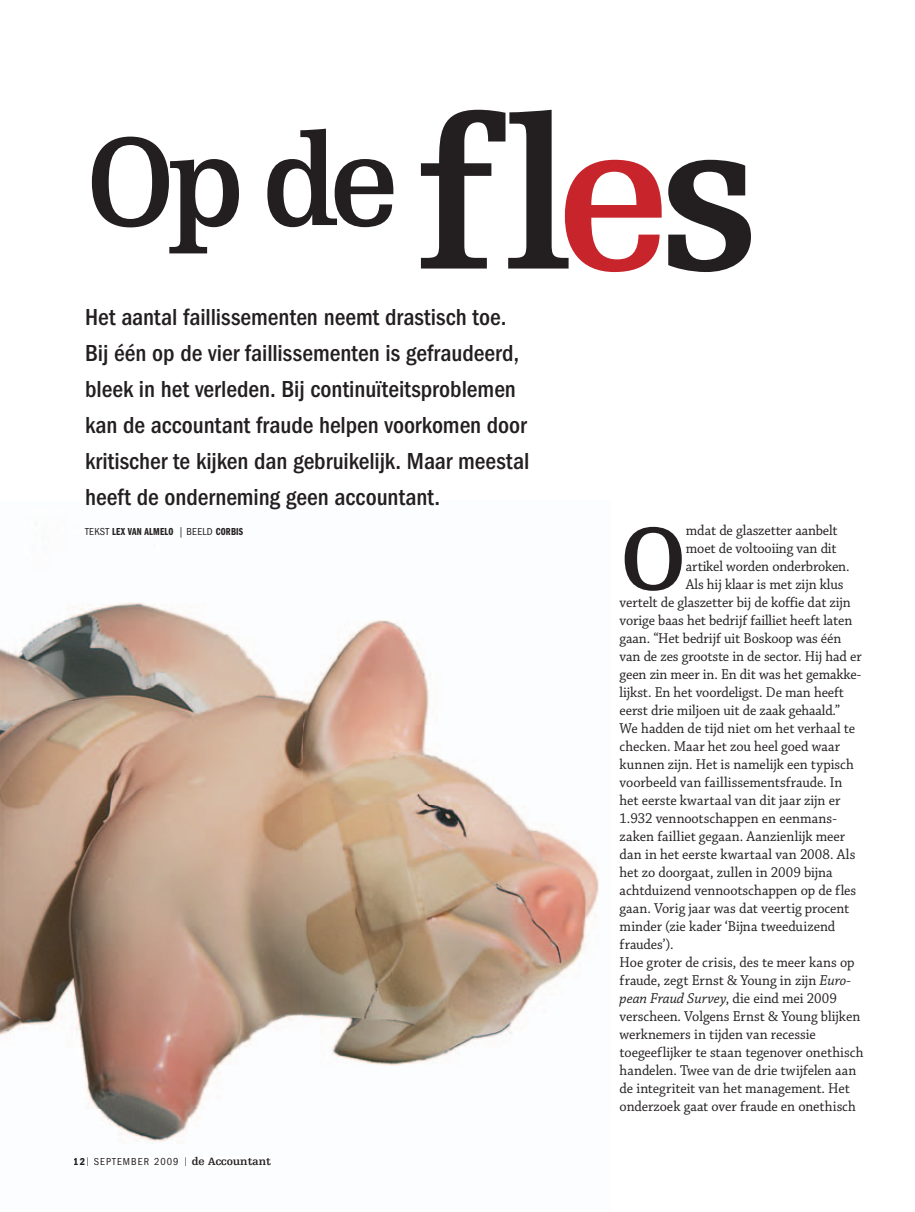
<style>
.page{position:relative;width:915px;height:1212px;background:#fff}
.page>*{position:absolute;margin:0;border:0;box-sizing:border-box;transform-origin:0 0}
.t1{font:700 132px "Egyptienne FLT Std";color:#231f20;scale:.95 1}
.t2{font:700 93px "Egyptienne FLT Std";color:#231f20}
.t3{font:500 condensed 24px/36px "ITC Franklin Gothic Std";color:#231f20}
.t4{font:15px "Chaparral Pro";letter-spacing:-.005em;color:#231f20;scale:.95 1}
.t5{font:italic 15px "Chaparral Pro";letter-spacing:-.005em;color:#231f20}
.t6{font:condensed 10.5px "ITC Franklin Gothic Std";letter-spacing:.1em;color:#231f20}
.t7{font:10.5px "ITC Franklin Gothic Std Dm Cp";letter-spacing:.02em;color:#231f20}
.s1{font-size:217.5px}
.s2{font-size:217.5px;color:#c8242b}
.s3{font-family:"ITC Franklin Gothic Std";font-stretch:condensed}
.s4{font-family:"ITC Franklin Gothic Std Dm Cd";font-stretch:normal}
.s5{font-size:9px}
.s6{font-family:"Egyptienne FLT Std";font-weight:700;font-stretch:normal;font-size:11.25px}
.s7{font-style:italic}
.s8{font-style:normal}
</style>
<div class="page">
<img style="left:0;top:524px;width:599px;height:620px">
<h1 class="t1" style="left:85px;top:128px;width:713px">Op de <span class="s1">fl</span><span class="s2">e</span><span class="s1">s</span></h1>
<p class="t3" style="left:85px;top:301px;width:445px">Het aantal faillissementen neemt drastisch toe.<br>Bij één op de vier faillissementen is gefraudeerd, bleek in het verleden. Bij continuïteits problemen kan de accountant fraude helpen voorkomen door kritischer te kijken dan gebruikelijk. Maar meestal heeft de onderneming geen accountant.</p>
<p class="t7" style="left:85px;top:528px;width:160px"><span class="s3">TEKST</span> LEX VAN ALMELO <span class="s3">| BEELD</span> CORBIS</p>
<p class="t6" style="left:73px;top:1158px;width:199px"><span class="s4">12</span><span class="s5">|</span> SEPTEMBER 2009 <span class="s5">|</span> <span class="s6">de Accountant</span></p>
<h2 class="t2" style="left:619px;top:521px;width:69px">O</h2>
<p class="t4" style="left:685px;top:524px;width:161px">mdat de glaszetter aanbelt</p>
<p class="t4" style="left:685px;top:542px;width:160px">moet de voltooiing van dit</p>
<p class="t4" style="left:685px;top:560px;width:174px">artikel worden onderbroken.</p>
<p class="t4" style="left:685px;top:578px;width:167px">Als hij klaar is met zijn klus</p>
<p class="t4" style="left:619px;top:596px;width:245px">vertelt de glaszetter bij de koffie dat zijn</p>
<p class="t4" style="left:619px;top:614px;width:246px">vorige baas het bedrijf failliet heeft laten</p>
<p class="t4" style="left:619px;top:632px;width:235px">gaan. “Het bedrijf uit Boskoop was één</p>
<p class="t4" style="left:619px;top:650px;width:256px">van de zes grootste in de sector. Hij had er</p>
<p class="t4" style="left:619px;top:668px;width:256px">geen zin meer in. En dit was het gemakke-</p>
<p class="t4" style="left:619px;top:686px;width:237px">lijkst. En het voordeligst. De man heeft</p>
<p class="t4" style="left:619px;top:704px;width:234px">eerst drie miljoen uit de zaak gehaald.”</p>
<p class="t4" style="left:619px;top:722px;width:249px">We hadden de tijd niet om het verhaal te</p>
<p class="t4" style="left:619px;top:740px;width:234px">checken. Maar het zou heel goed waar</p>
<p class="t4" style="left:619px;top:758px;width:248px">kunnen zijn. Het is namelijk een typisch</p>
<p class="t4" style="left:619px;top:776px;width:236px">voorbeeld van faillissementsfraude. In</p>
<p class="t4" style="left:619px;top:794px;width:234px">het eerste kwartaal van dit jaar zijn er</p>
<p class="t4" style="left:619px;top:812px;width:230px">1.932 vennootschappen en eenmans-</p>
<p class="t4" style="left:619px;top:830px;width:239px">zaken failliet gegaan. Aanzienlijk meer</p>
<p class="t4" style="left:619px;top:848px;width:249px">dan in het eerste kwartaal van 2008. Als</p>
<p class="t4" style="left:619px;top:866px;width:226px">het zo doorgaat, zullen in 2009 bijna</p>
<p class="t4" style="left:619px;top:884px;width:250px">achtduizend vennootschappen op de fles</p>
<p class="t4" style="left:619px;top:902px;width:243px">gaan. Vorig jaar was dat veertig procent</p>
<p class="t4" style="left:619px;top:920px;width:228px">minder (zie kader ‘Bijna tweeduizend</p>
<p class="t4" style="left:619px;top:938px;width:58px">fraudes’).</p>
<p class="t4" style="left:619px;top:956px;width:249px">Hoe groter de crisis, des te meer kans op</p>
<p class="t4" style="left:619px;top:974px;width:245px">fraude, zegt Ernst &amp; Young in zijn <span class="s7">Euro-</span></p>
<p class="t5" style="left:619px;top:992px;width:218px">pean Fraud Survey<span class="s8">, die eind mei 2009</span></p>
<p class="t4" style="left:619px;top:1010px;width:255px">verscheen. Volgens Ernst &amp; Young blijken</p>
<p class="t4" style="left:619px;top:1028px;width:208px">werknemers in tijden van recessie</p>
<p class="t4" style="left:619px;top:1046px;width:258px">toegeeflijker te staan tegenover onethisch</p>
<p class="t4" style="left:619px;top:1064px;width:250px">handelen. Twee van de drie twijfelen aan</p>
<p class="t4" style="left:619px;top:1082px;width:244px">de integriteit van het management. Het</p>
<p class="t4" style="left:619px;top:1100px;width:250px">onderzoek gaat over fraude en onethisch</p>
</div>
